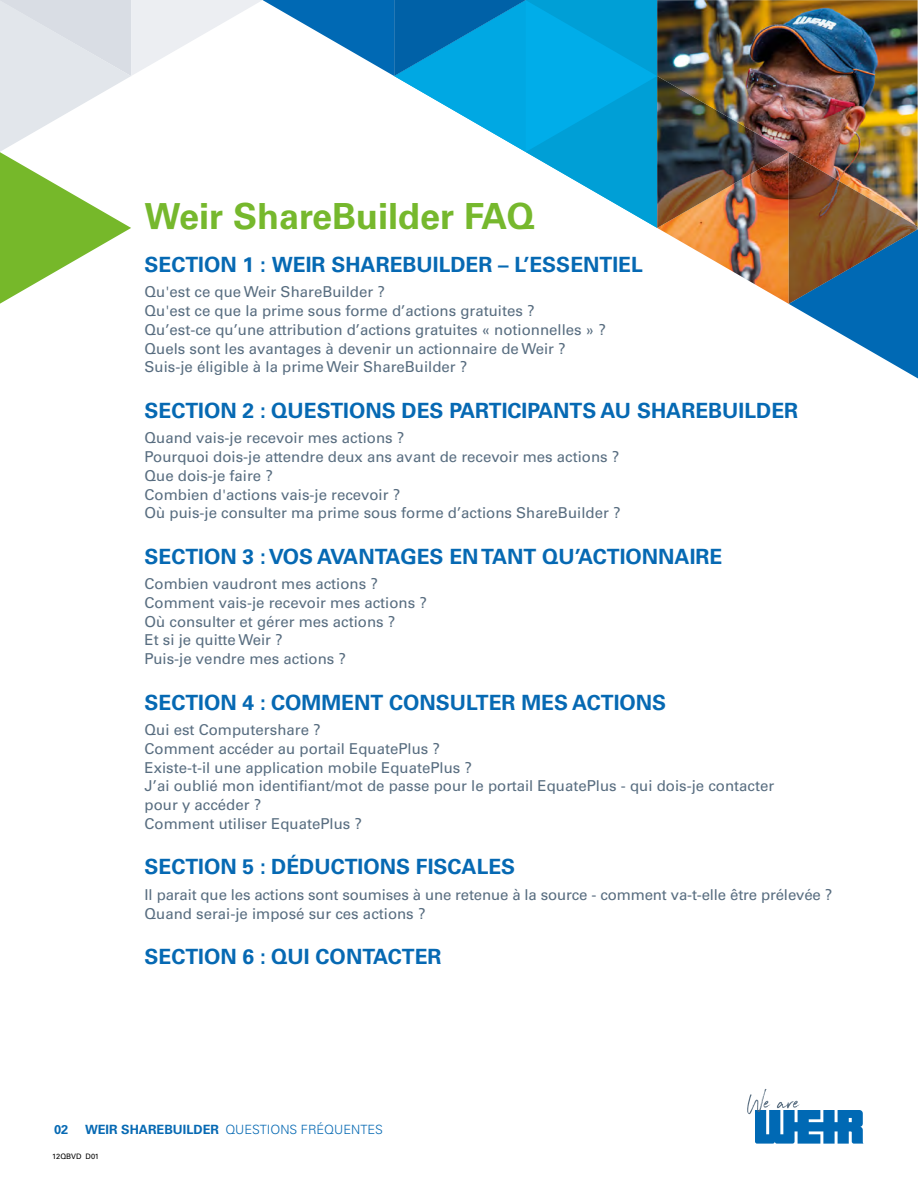
<style>
.page{position:relative;width:918px;height:1188px;background:#fff}
.page>*{position:absolute;margin:0;border:0;box-sizing:border-box;transform-origin:0 0}
.t1{font:700 36px "Univers LT Std";color:#76b82d}
.t2{font:700 21px "Univers LT Std";color:#0669b3}
.t3{font:15px/18.8px "Univers LT Std";color:#586d80}
.t4{font:300 12.75px "Univers LT Std";color:#0669b3}
.t5{font:700 12.75px "Univers LT Std";color:#0669b3}
.t6{font:7.5px "Univers LT Std";color:#000}
.s1{font-weight:700}
</style>
<div class="page">
<img style="left:657px;top:0;width:261px;height:304px">
<img style="left:657px;top:76px;width:132px;height:152px">
<img style="left:789px;top:152px;width:129px;height:77px">
<svg style="left:0;top:0;width:657px;height:304px"></svg>
<svg style="left:789px;top:229px;width:129px;height:149px"></svg>
<svg style="left:747px;top:1089px;width:117px;height:55px"></svg>
<h1 class="t1" style="left:145px;top:196px;width:392px">Weir ShareBuilder FAQ</h1>
<h2 class="t2" style="left:145px;top:252px;width:500px">SECTION 1 : WEIR SHAREBUILDER – L’ESSENTIEL</h2>
<p class="t3" style="left:145px;top:283px;width:463px">Qu'est ce que Weir ShareBuilder ?<br>Qu'est ce que la prime sous forme d’actions gratuites ?<br>Qu’est-ce qu’une attribution d’actions gratuites « notionnelles » ?<br>Quels sont les avantages à devenir un actionnaire de Weir ?<br>Suis-je éligible à la prime Weir ShareBuilder ?</p>
<h2 class="t2" style="left:145px;top:398px;width:655px">SECTION 2 : QUESTIONS DES PARTICIPANTS AU SHAREBUILDER</h2>
<p class="t3" style="left:145px;top:429px;width:477px">Quand vais-je recevoir mes actions ?<br>Pourquoi dois-je attendre deux ans avant de recevoir mes actions ?<br>Que dois-je faire ?<br>Combien d'actions vais-je recevoir ?<br>Où puis-je consulter ma prime sous forme d’actions ShareBuilder ?</p>
<h2 class="t2" style="left:145px;top:544px;width:579px">SECTION 3 : VOS AVANTAGES EN TANT QU’ACTIONNAIRE</h2>
<p class="t3" style="left:145px;top:575px;width:284px">Combien vaudront mes actions ?<br>Comment vais-je recevoir mes actions ?<br>Où consulter et gérer mes actions ?<br>Et si je quitte Weir ?<br>Puis-je vendre mes actions ?</p>
<h2 class="t2" style="left:145px;top:690px;width:523px">SECTION 4 : COMMENT CONSULTER MES ACTIONS</h2>
<p class="t3" style="left:145px;top:721px;width:631px">Qui est Computershare ?<br>Comment accéder au portail EquatePlus ?<br>Existe-t-il une application mobile EquatePlus ?<br>J’ai oublié mon identifiant/mot de passe pour le portail EquatePlus - qui dois-je contacter pour y accéder ?<br>Comment utiliser EquatePlus ?</p>
<h2 class="t2" style="left:145px;top:855px;width:372px">SECTION 5 : DÉDUCTIONS FISCALES</h2>
<p class="t3" style="left:145px;top:885px;width:689px">Il parait que les actions sont soumises à une retenue à la source - comment va-t-elle être prélevée ?<br>Quand serai-je imposé sur ces actions ?</p>
<h2 class="t2" style="left:145px;top:944px;width:298px">SECTION 6 : QUI CONTACTER</h2>
<p class="t5" style="left:54px;top:1122px;width:16px">02</p>
<p class="t4" style="left:85px;top:1122px;width:299px"><span class="s1">WEIR SHAREBUILDER</span> QUESTIONS FRÉQUENTES</p>
<p class="t6" style="left:52px;top:1152px;width:48px">12QBVD D01</p>
</div>
